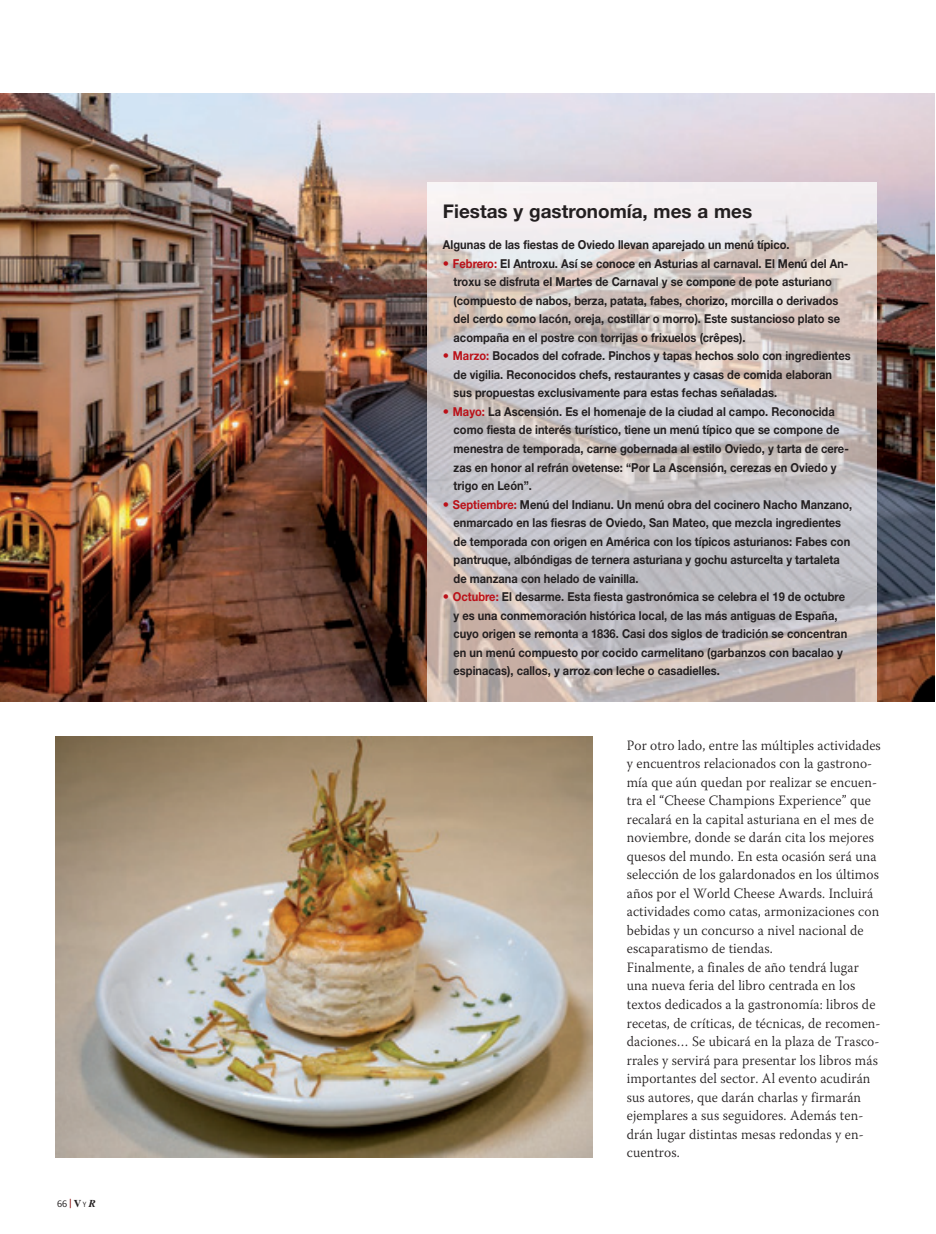
<style>
.page{position:relative;width:936px;height:1234px;background:#fff}
.page>*{position:absolute;margin:0;border:0;box-sizing:border-box;transform-origin:0 0}
.t1{font:700 18.9px "Helvetica Neue";color:#231f20}
.t2{font:300 14.25px/18.5px "Warnock Pro";letter-spacing:.01em;color:#231f20;scale:.96 1}
.t3{font:700 12.3px/18.5px "Helvetica Neue";color:#231f20;scale:.9 1}
.t4{font:300 10.5px "HP Sans";color:#231f20}
.s1{font-size:13.5px;color:#820101}
.s2{font-family:"Times";font-weight:700}
.s3{font-size:7.8px}
.s4{font-family:"Times";font-weight:700;font-style:italic}
.s5{font-size:12.6px;color:#bb1018}
.s6{color:#bb1018}
</style>
<div class="page">
<img style="left:56px;top:737px;width:536px;height:420px">
<img style="left:0;top:94px;width:934px;height:607px">
<img style="left:427px;top:182px;width:449px;height:519px">
<p class="t4" style="left:57px;top:1198px;width:40px">66<span class="s1">|</span><span class="s2">V</span><span class="s3">Y</span><span class="s4">R</span></p>
<p class="t1" style="left:443px;top:200px;width:311px">Fiestas y gastronomía, mes a mes</p>
<p class="t3" style="left:443px;top:235px;width:386px">Algunas de las fiestas de Oviedo llevan aparejado un menú típico.</p>
<p class="t3" style="left:453px;top:254px;width:440px;text-indent:-11px"><span class="s5">•</span> <span class="s6">Febrero:</span> El Antroxu. Así se conoce en Asturias al carnaval. El Menú del An&shy;troxu se disfruta el Martes de Carnaval y se compone de pote asturiano (compuesto de nabos, berza, patata, fabes, chorizo, morcilla o derivados del cerdo como lacón, oreja, costillar o morro). Este sustancioso plato se acompaña en el postre con torrijas o frixuelos (crêpes).</p>
<p class="t3" style="left:453px;top:346px;width:443px;text-indent:-11px"><span class="s5">•</span> <span class="s6">Marzo:</span> Bocados del cofrade. Pinchos y tapas hechos solo con ingredientes de vigilia. Reconocidos chefs, restaurantes y casas de comida elaboran sus propuestas exclusivamente para estas fechas señaladas.</p>
<p class="t3" style="left:453px;top:402px;width:440px;text-indent:-11px"><span class="s5">•</span> <span class="s6">Mayo:</span> La Ascensión. Es el homenaje de la ciudad al campo. Reconocida como fiesta de interés turístico, tiene un menú típico que se compone de menestra de temporada, carne gobernada al estilo Oviedo, y tarta de cere&shy;zas en honor al refrán ovetense: “Por La Ascensión, cerezas en Oviedo y trigo en León”.</p>
<p class="t3" style="left:453px;top:495px;width:444px;text-indent:-11px"><span class="s5">•</span> <span class="s6">Septiembre:</span> Menú del Indianu. Un menú obra del cocinero Nacho Manzano, enmarcado en las fiesras de Oviedo, San Mateo, que mezcla ingredientes de temporada con origen en América con los típicos asturianos: Fabes con pantruque, albóndigas de ternera asturiana y gochu asturcelta y tartaleta de manzana con helado de vainilla.</p>
<p class="t3" style="left:453px;top:587px;width:439px;text-indent:-11px"><span class="s5">•</span> <span class="s6">Octubre:</span> El desarme. Esta fiesta gastronómica se celebra el 19 de octubre y es una conmemoración histórica local, de las más antiguas de España, cuyo origen se remonta a 1836. Casi dos siglos de tradición se concentran en un menú compuesto por cocido carmelitano (garbanzos con bacalao y espinacas), callos, y arroz con leche o casadielles.</p>
<p class="t2" style="left:626px;top:735px;width:266px">Por otro lado, entre las múltiples actividades y encuentros relacionados con la gastrono&shy;mía que aún quedan por realizar se encuen&shy;tra el “Cheese Champions Experience” que recalará en la capital asturiana en el mes de noviembre, donde se darán cita los mejores quesos del mundo. En esta ocasión será una selección de los galardonados en los últimos años por el World Cheese Awards. Incluirá actividades como catas, armonizaciones con bebidas y un concurso a nivel nacional de escaparatismo de tiendas.<br>Finalmente, a finales de año tendrá lugar una nueva feria del libro centrada en los textos dedicados a la gastronomía: libros de recetas, de críticas, de técnicas, de recomen&shy;daciones… Se ubicará en la plaza de Trasco&shy;rrales y servirá para presentar los libros más importantes del sector. Al evento acudirán sus autores, que darán charlas y firmarán ejemplares a sus seguidores. Además ten&shy;drán lugar distintas mesas redondas y en&shy;cuentros.</p>
</div>
